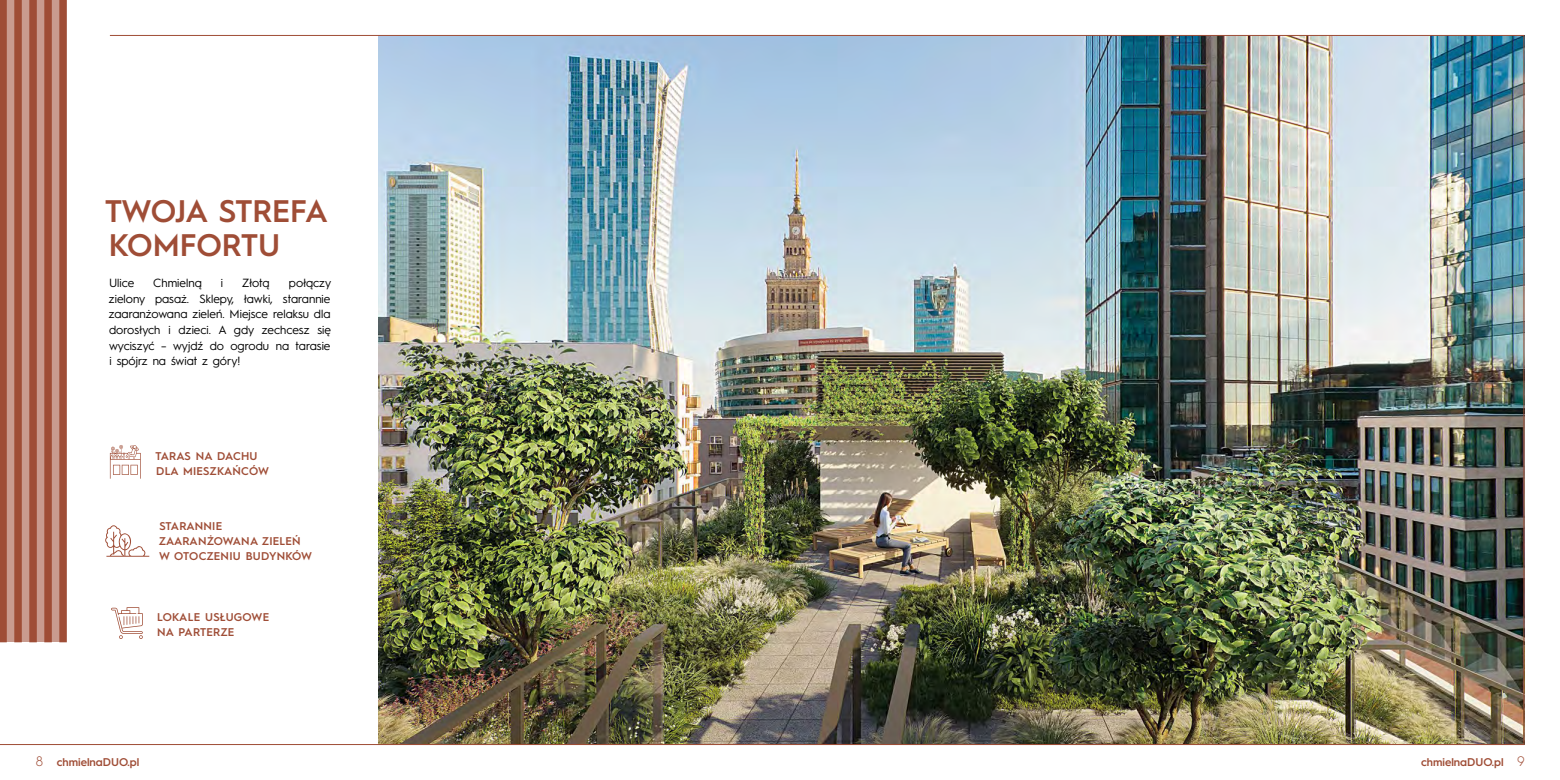
<style>
.page{position:relative;width:1560px;height:780px;background:#fff}
.page>*{position:absolute;margin:0;border:0;box-sizing:border-box;transform-origin:0 0}
.t1{font:600 31.25px/34px "Hurme Geometric Sans 1";letter-spacing:-.015em;color:#9f4d36}
.t2{font:11.88px/15.6px "Hurme Geometric Sans 1";color:#000;text-align:justify}
.t3{font:600 11.25px/15px "Hurme Geometric Sans 1";letter-spacing:.005em;color:#9f4d36}
.s1{font-weight:300;font-size:13.75px}
</style>
<div class="page">
<img style="left:0;top:35px;width:1524px;height:710px">
<svg style="left:111px;top:607px;width:32px;height:32px"></svg>
<svg style="left:110px;top:445px;width:31px;height:33px"></svg>
<svg style="left:105px;top:525px;width:44px;height:31px"></svg>
<div style="left:59px;top:0;width:8px;height:642px;background:#9f4d36"></div>
<svg style="left:0;top:0;width:60px;height:642px;background:#b16f5c"></svg>
<h1 class="t1" style="left:105px;top:192px;width:224px">TWOJA STREFA<br>KOMFORTU</h1>
<p class="t2" style="left:109px;top:274px;width:27px">Ulice</p>
<p class="t2" style="left:153px;top:274px;width:50px">Chmielną</p>
<p class="t2" style="left:221px;top:274px;width:4px">i</p>
<p class="t2" style="left:242px;top:274px;width:29px">Złotą</p>
<p class="t2" style="left:109px;top:274px;width:224px;text-indent:180px">połączy zielony pasaż. Sklepy, ławki, starannie zaaranżowana zieleń. Miejsce relaksu dla dorosłych i dzieci. A gdy zechcesz się wyciszyć – wyjdź do ogrodu na tarasie i spójrz na świat z góry!</p>
<p class="t3" style="left:155px;top:448px;width:115px">TARAS NA DACHU<br>DLA MIESZKAŃCÓW</p>
<p class="t3" style="left:159px;top:517px;width:155px">STARANNIE<br>ZAARANŻOWANA ZIELEŃ<br>W OTOCZENIU BUDYNKÓW</p>
<p class="t3" style="left:157px;top:608px;width:114px">LOKALE USŁUGOWE<br>NA PARTERZE</p>
<p class="t3" style="left:36px;top:753px;width:105px"><span class="s1">8</span> chmielnaDUO.pl</p>
<p class="t3" style="left:1420px;top:753px;width:105px">chmielnaDUO.pl <span class="s1">9</span></p>
</div>
